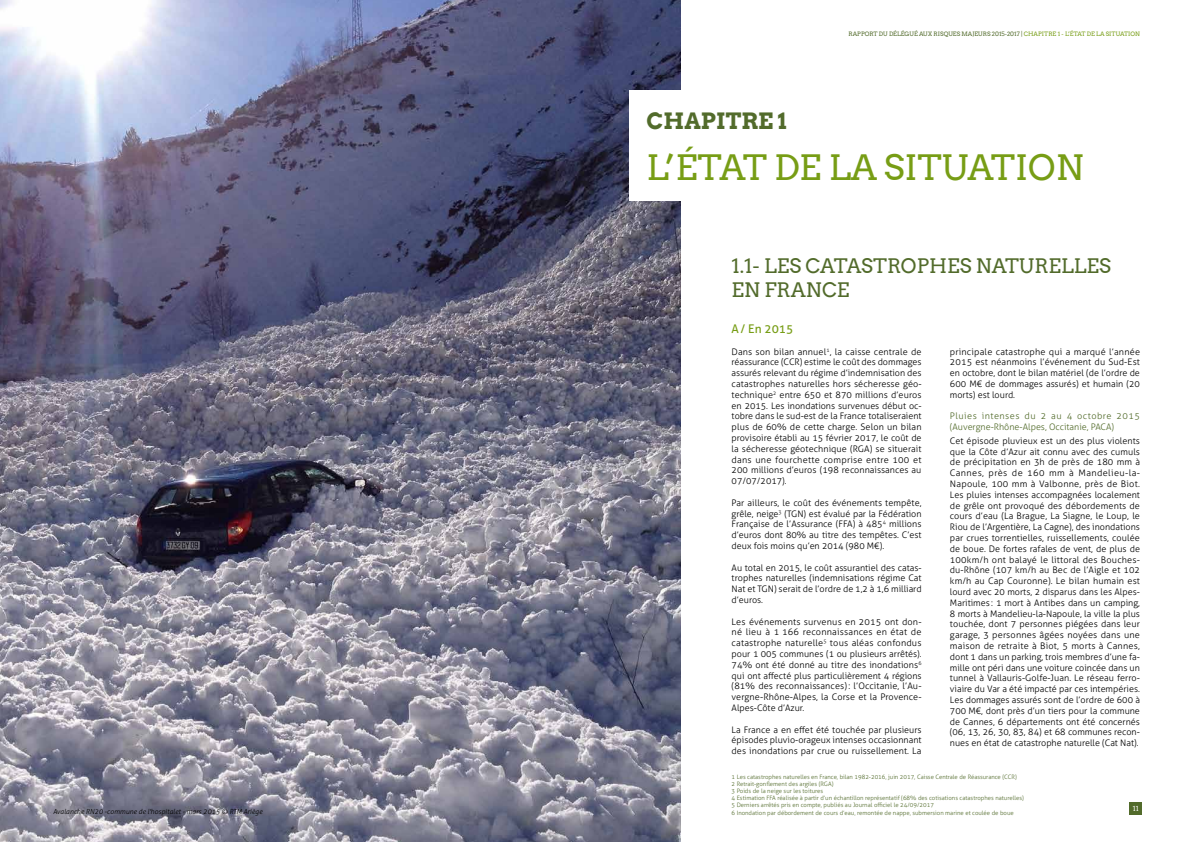
<style>
.page{position:relative;width:1191px;height:842px;background:#fff}
.page>*{position:absolute;margin:0;border:0;box-sizing:border-box;transform-origin:0 0}
.t1{font:35px "Arvo";color:#779d15}
.t2{font:700 22.5px "Arvo";color:#526b2b}
.t3{font:20px/24px "Arvo";color:#526b2b}
.t4{font:12px "Aller";color:#779d15}
.t5{font:300 9px/10.8px "Aller";color:#000;text-align:justify}
.t6{font:300 9px/10.8px "Aller";color:#526b2b}
.t7{font:italic 300 7px "Aller";color:#000}
.t8{font:7px "Arvo";color:#fff}
.t9{font:300 6px/7.2px "Aller";color:#526b2b}
.t10{font:6px "Arvo";color:#526b2b}
.s1{color:#779d15}
</style>
<div class="page">
<img style="left:0;top:0;width:680px;height:842px">
<div style="left:629px;top:91px;width:349px;height:110px;background:#fff"></div>
<div style="left:1129px;top:802px;width:13px;height:13px;background:#526b2b"></div>
<h2 class="t2" style="left:646px;top:108px;width:85px">CHAPITRE</h2>
<h2 class="t2" style="left:778px;top:108px;width:10px">1</h2>
<p class="t10" style="left:848px;top:30px;width:293px">RAPPORT DU DÉLÉGUÉ AUX RISQUES MAJEURS 2015-2017 | <span class="s1">CHAPITRE 1 - L’ÉTAT DE LA SITUATION</span></p>
<h1 class="t1" style="left:646px;top:147px;width:438px">L’ÉTAT DE LA SITUATION</h1>
<h3 class="t3" style="left:731px;top:254px;width:381px">1.1- LES CATASTROPHES NATURELLES<br>EN FRANCE</h3>
<h3 class="t4" style="left:731px;top:321px;width:63px">A/ En 2015</h3>
<p class="t5" style="left:731px;top:346px;width:191px">Dans son bilan annuel<sup>1</sup>, la caisse centrale de réassurance (CCR) estime le coût des dommages assurés relevant du régime d’indemnisation des catastrophes naturelles hors sécheresse géo&shy;technique<sup>2</sup> entre 650 et 870 millions d’euros en 2015. Les inondations survenues début oc&shy;tobre dans le sud-est de la France totaliseraient plus de 60% de cette charge. Selon un bilan provisoire établi au 15 février 2017, le coût de la sécheresse géotechnique (RGA) se situerait dans une fourchette comprise entre 100 et 200 millions d’euros (198 reconnaissances au 07/07/2017).</p>
<p class="t5" style="left:731px;top:497px;width:191px">Par ailleurs, le coût des événements tempête, grêle, neige<sup>3</sup> (TGN) est évalué par la Fédération Française de l’Assurance (FFA) à 485<sup>4</sup> millions d’euros dont 80% au titre des tempêtes. C’est deux fois moins qu’en 2014 (980 M€).</p>
<p class="t5" style="left:731px;top:562px;width:192px">Au total en 2015, le coût assurantiel des catas&shy;trophes naturelles (indemnisations régime Cat Nat et TGN) serait de l’ordre de 1,2 à 1,6 milliard d’euros.</p>
<p class="t5" style="left:731px;top:616px;width:191px">Les événements survenus en 2015 ont don&shy;né lieu à 1 166 reconnaissances en état de catastrophe naturelle<sup>5</sup> tous aléas confondus pour 1 005 communes (1 ou plusieurs arrêtés).<br>74% ont été donné au titre des inondations<sup>6 </sup>qui ont affecté plus particulièrement 4 régions (81% des reconnaissances) : l’Occitanie, l’Au&shy;vergne-Rhône-Alpes, la Corse et la Provence-Alpes-Côte d’Azur.</p>
<p class="t5" style="left:731px;top:724px;width:192px">La France a en effet été touchée par plusieurs épisodes pluvio-orageux intenses occasionnant des inondations par crue ou ruissellement. La</p>
<p class="t5" style="left:950px;top:346px;width:192px">principale catastrophe qui a marqué l’année 2015 est néanmoins l’événement du Sud-Est en octobre, dont le bilan matériel (de l’ordre de 600 M€ de dommages assurés) et humain (20 morts) est lourd.</p>
<p class="t6" style="left:950px;top:411px;width:191px">Pluies intenses du 2 au 4 octobre 2015 (Auvergne-Rhône-Alpes, Occitanie, PACA)</p>
<p class="t5" style="left:950px;top:435px;width:192px">Cet épisode pluvieux est un des plus violents que la Côte d’Azur ait connu avec des cumuls de précipitation en 3h de près de 180 mm à Cannes, près de 160 mm à Mandelieu-la-Napoule, 100 mm à Valbonne, près de Biot.<br>Les pluies intenses accompagnées localement de grêle ont provoqué des débordements de cours d’eau (La Brague, La Siagne, le Loup, le Riou de l’Argentière, La Cagne), des inondations par crues torrentielles, ruissellements, coulée de boue. De fortes rafales de vent, de plus de 100km/h ont balayé le littoral des Bouches&shy;du-Rhône (107 km/h au Bec de l’Aigle et 102 km/h au Cap Couronne). Le bilan humain est lourd avec 20 morts, 2 disparus dans les Alpes-Maritimes : 1 mort à Antibes dans un camping, 8 morts à Mandelieu-la-Napoule, la ville la plus touchée, dont 7 personnes piégées dans leur garage, 3 personnes âgées noyées dans une maison de retraite à Biot, 5 morts à Cannes, dont 1 dans un parking, trois membres d’une fa&shy;mille ont péri dans une voiture coincée dans un tunnel à Vallauris-Golfe-Juan. Le réseau ferro&shy;viaire du Var a été impacté par ces intempéries.<br>Les dommages assurés sont de l’ordre de 600 à 700 M€, dont près d’un tiers pour la commune de Cannes, 6 départements ont été concernés (06, 13, 26, 30, 83, 84) et 68 communes recon&shy;nues en état de catastrophe naturelle (Cat Nat).</p>
<p class="t9" style="left:731px;top:773px;width:294px">1 Les catastrophes naturelles en France, bilan 1982-2016, juin 2017, Caisse Centrale de Réassurance (CCR)<br>2 Retrait-gonflement des argiles (RGA)<br>3 Poids de la neige sur les toitures<br>4 Estimation FFA réalisée à partir d’un échantillon représentatif (68% des cotisations catastrophes naturelles)<br>5 Derniers arrêtés pris en compte, publiés au Journal officiel le 24/09/2017</p>
<p class="t7" style="left:53px;top:807px;width:211px">Avalanche RN20 -commune de l'hospitalet - mars 2015 © RTM Ariège</p>
<p class="t9" style="left:731px;top:809px;width:284px">6 Inondation par débordement de cours d’eau, remontée de nappe, submersion marine et coulée de boue</p>
<p class="t8" style="left:1132px;top:805px;width:7px">11</p>
</div>
